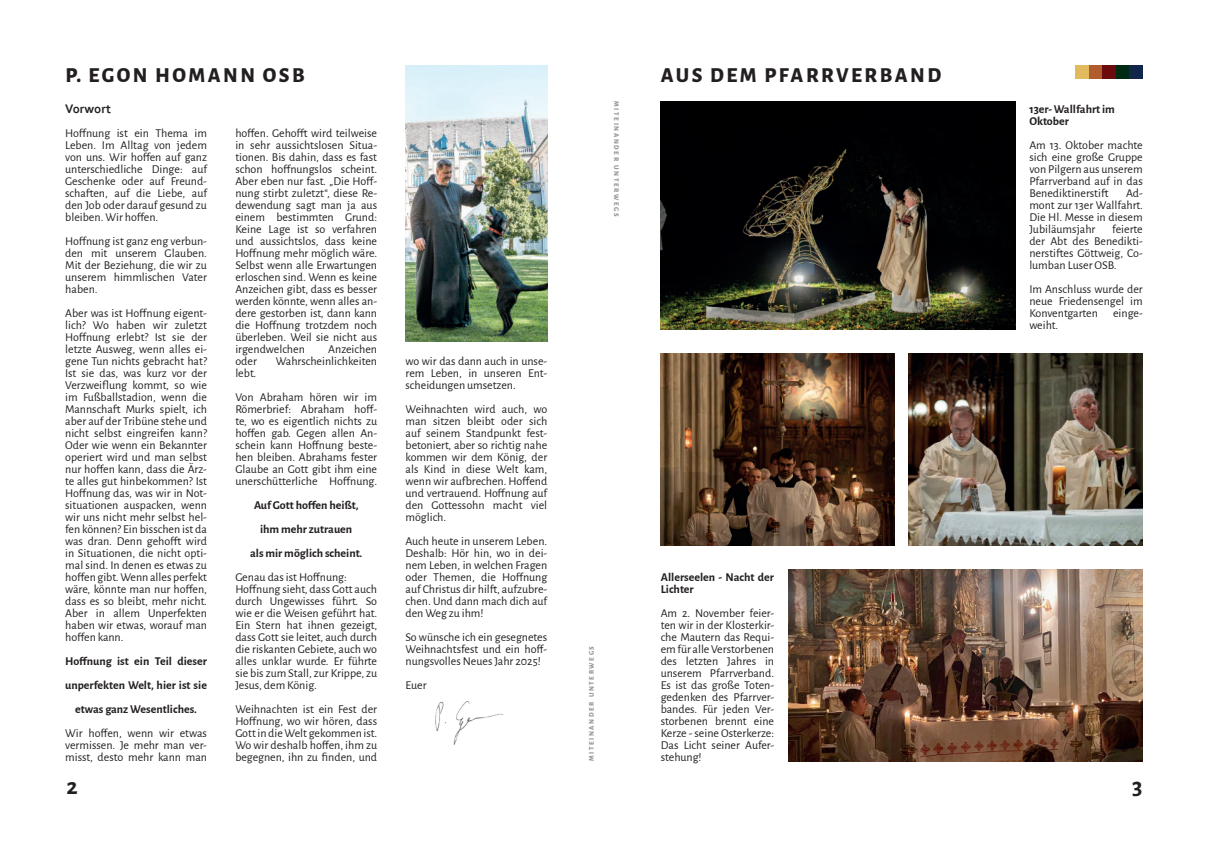
<style>
.page{position:relative;width:1208px;height:859px;background:#fff}
.page>*{position:absolute;margin:0;border:0;box-sizing:border-box;transform-origin:0 0}
.t1{font:700 24px "Alegreya Sans";color:#231f20}
.H1_Left{font:800 21px "Alegreya Sans";letter-spacing:.12em;color:#231f20}
.Überschrift_2{font:700 13px "Corbel";color:#231f20}
.Body_Text{font:12px/12px "Alegreya Sans";color:#231f20;text-align:justify}
.Body_Text-2{font:700 12px/24px "Alegreya Sans";color:#231f20;text-align:center}
.t2{font:800 7px "Alegreya Sans";letter-spacing:.23em;color:#939598}
</style>
<div class="page">
<div style="left:1075px;top:65px;width:14px;height:14px;background:#e2b95c"></div>
<div style="left:1089px;top:65px;width:13px;height:14px;background:#b15c2f"></div>
<div style="left:1102px;top:65px;width:14px;height:14px;background:#6c0b0e"></div>
<div style="left:1116px;top:65px;width:13px;height:14px;background:#012a15"></div>
<div style="left:1129px;top:65px;width:13px;height:14px;background:#112449"></div>
<img style="left:435px;top:701px;width:68px;height:44px">
<img style="left:405px;top:65px;width:142px;height:276px">
<img style="left:660px;top:101px;width:355px;height:228px">
<img style="left:788px;top:569px;width:354px;height:192px">
<img style="left:909px;top:353px;width:233px;height:192px">
<img style="left:660px;top:353px;width:234px;height:192px">
<p class="H1_Left" style="left:65px;top:59px;width:241px">P. EGON HOMANN OSB</p>
<p class="Überschrift_2" style="left:65px;top:101px;width:47px">Vorwort</p>
<p class="Body_Text" style="left:65px;top:127px;width:143px">Hoffnung ist ein Thema im Leben. Im Alltag von jedem von uns. Wir hoffen auf ganz unterschiedliche Dinge: auf Geschenke oder auf Freund&shy;schaften, auf die Liebe, auf den Job oder darauf gesund zu bleiben. Wir hoffen.</p>
<p class="Body_Text" style="left:65px;top:235px;width:143px">Hoffnung ist ganz eng verbun&shy;den mit unserem Glauben.<br>Mit der Beziehung, die wir zu unserem himmlischen Vater haben.</p>
<p class="Body_Text" style="left:65px;top:307px;width:143px">Aber was ist Hoffnung eigent&shy;lich? Wo haben wir zuletzt Hoffnung erlebt? Ist sie der letzte Ausweg, wenn alles ei&shy;gene Tun nichts gebracht hat?<br>Ist sie das, was kurz vor der Verzweiflung kommt, so wie im Fußballstadion, wenn die Mannschaft Murks spielt, ich aber auf der Tribüne stehe und nicht selbst eingreifen kann?<br>Oder wie wenn ein Bekannter operiert wird und man selbst nur hoffen kann, dass die Ärz&shy;te alles gut hinbekommen? Ist Hoffnung das, was wir in Not&shy;situationen auspacken, wenn wir uns nicht mehr selbst hel&shy;fen können? Ein bisschen ist da was dran. Denn gehofft wird in Situationen, die nicht opti&shy;mal sind. In denen es etwas zu hoffen gibt. Wenn alles perfekt wäre, könnte man nur hoffen, dass es so bleibt, mehr nicht.<br>Aber in allem Unperfekten haben wir etwas, worauf man hoffen kann.</p>
<p class="Body_Text-2" style="left:65px;top:648px;width:143px">Hoffnung ist ein Teil dieser unperfekten Welt, hier ist sie etwas ganz Wesentliches.</p>
<p class="Body_Text" style="left:65px;top:727px;width:143px">Wir hoffen, wenn wir etwas vermissen. Je mehr man ver&shy;misst, desto mehr kann man</p>
<p class="Body_Text" style="left:235px;top:127px;width:143px">hoffen. Gehofft wird teilweise in sehr aussichtslosen Situa&shy;tionen. Bis dahin, dass es fast schon hoffnungslos scheint.<br>Aber eben nur fast. „Die Hoff&shy;nung stirbt zuletzt“, diese Re&shy;dewendung sagt man ja aus einem bestimmten Grund:<br>Keine Lage ist so verfahren und aussichtslos, dass keine Hoffnung mehr möglich wäre.<br>Selbst wenn alle Erwartungen erloschen sind. Wenn es keine Anzeichen gibt, dass es besser werden könnte, wenn alles an&shy;dere gestorben ist, dann kann die Hoffnung trotzdem noch überleben. Weil sie nicht aus irgendwelchen</p>
<p class="Body_Text" style="left:328px;top:343px;width:50px">Anzeichen</p>
<p class="Body_Text" style="left:235px;top:355px;width:23px">oder</p>
<p class="Body_Text" style="left:276px;top:355px;width:103px">Wahrscheinlichkeiten</p>
<p class="Body_Text" style="left:235px;top:367px;width:22px">lebt.</p>
<p class="Body_Text" style="left:235px;top:391px;width:143px">Von Abraham hören wir im Römerbrief: Abraham hoff&shy;te, wo es eigentlich nichts zu hoffen gab. Gegen allen An&shy;schein kann Hoffnung beste&shy;hen bleiben. Abrahams fester Glaube an Gott gibt ihm eine unerschütterliche Hoffnung.</p>
<p class="Body_Text-2" style="left:254px;top:492px;width:106px">Auf Gott hoffen heißt,</p>
<p class="Body_Text-2" style="left:260px;top:516px;width:94px">ihm mehr zutrauen</p>
<p class="Body_Text-2" style="left:250px;top:540px;width:114px">als mir möglich scheint.</p>
<p class="Body_Text" style="left:235px;top:571px;width:113px">Genau das ist Hoffnung:</p>
<p class="Body_Text" style="left:235px;top:583px;width:143px">Hoffnung sieht, dass Gott auch durch Ungewisses führt. So wie er die Weisen geführt hat.<br>Ein Stern hat ihnen gezeigt, dass Gott sie leitet, auch durch die riskanten Gebiete, auch wo alles unklar wurde. Er führte sie bis zum Stall, zur Krippe, zu Jesus, dem König.</p>
<p class="Body_Text" style="left:235px;top:703px;width:143px">Weihnachten ist ein Fest der Hoffnung, wo wir hören, dass Gott in die Welt gekommen ist.<br>Wo wir deshalb hoffen, ihm zu begegnen, ihn zu finden, und</p>
<p class="Body_Text" style="left:405px;top:355px;width:143px">wo wir das dann auch in unse&shy;rem Leben, in unseren Ent&shy;scheidungen umsetzen.</p>
<p class="Body_Text" style="left:405px;top:403px;width:143px">Weihnachten wird auch, wo man sitzen bleibt oder sich auf seinem Standpunkt fest&shy;betoniert, aber so richtig nahe kommen wir dem König, der als Kind in diese Welt kam, wenn wir aufbrechen. Hoffend und vertrauend. Hoffnung auf den Gottessohn macht viel möglich.</p>
<p class="Body_Text" style="left:405px;top:535px;width:143px">Auch heute in unserem Leben.<br>Deshalb: Hör hin, wo in dei&shy;nem Leben, in welchen Fragen oder Themen, die Hoffnung auf Christus dir hilft, aufzubre&shy;chen. Und dann mach dich auf den Weg zu ihm!</p>
<p class="Body_Text" style="left:405px;top:631px;width:143px">So wünsche ich ein gesegnetes Weihnachtsfest und ein hoff&shy;nungsvolles Neues Jahr 2025!</p>
<p class="Body_Text" style="left:405px;top:679px;width:23px">Euer</p>
<p class="t2" style="left:621px;top:101px;width:117px;rotate:90deg">MITEINANDER UNTERWEGS</p>
<p class="t2" style="left:586px;top:761px;width:117px;rotate:-90deg">MITEINANDER UNTERWEGS</p>
<p class="H1_Left" style="left:661px;top:59px;width:282px">AUS DEM PFARRVERBAND</p>
<p class="Body_Text-2" style="left:660px;top:570px;width:115px;line-height:12px;text-align:left">Allerseelen - Nacht der<br>Lichter</p>
<p class="Body_Text" style="left:660px;top:607px;width:115px">Am 2. November feier&shy;ten wir in der Klosterkir&shy;che Mautern das Requi&shy;em für alle Verstorbenen des letzten Jahres in unserem Pfarrverband.<br>Es ist das große Toten&shy;gedenken des Pfarrver&shy;bandes. Für jeden Ver&shy;storbenen brennt eine Kerze - seine Osterkerze:<br>Das Licht seiner Aufer&shy;stehung!</p>
<p class="Body_Text-2" style="left:1029px;top:96px;width:87px">13er- Wallfahrt im</p>
<p class="Body_Text-2" style="left:1029px;top:108px;width:41px">Oktober</p>
<p class="Body_Text" style="left:1029px;top:139px;width:115px">Am 13. Oktober machte sich eine große Gruppe von Pilgern aus unserem Pfarrverband auf in das Benediktinerstift</p>
<p class="Body_Text" style="left:1029px;top:187px;width:115px;text-indent:97px">Ad&shy;mont zur 13er Wallfahrt.<br>Die Hl. Messe in diesem Jubiläumsjahr</p>
<p class="Body_Text" style="left:1029px;top:223px;width:115px;text-indent:83px">feierte der Abt des Benedikti&shy;nerstiftes Göttweig, Co&shy;lumban Luser OSB.</p>
<p class="Body_Text" style="left:1029px;top:283px;width:115px">Im Anschluss wurde der neue Friedensengel im Konventgarten</p>
<p class="Body_Text" style="left:1113px;top:307px;width:31px">einge-</p>
<p class="Body_Text" style="left:1029px;top:319px;width:30px">weiht.</p>
<h1 class="t1" style="left:66px;top:768px;width:13px">2</h1>
<h1 class="t1" style="left:1132px;top:768px;width:12px">3</h1>
</div>
